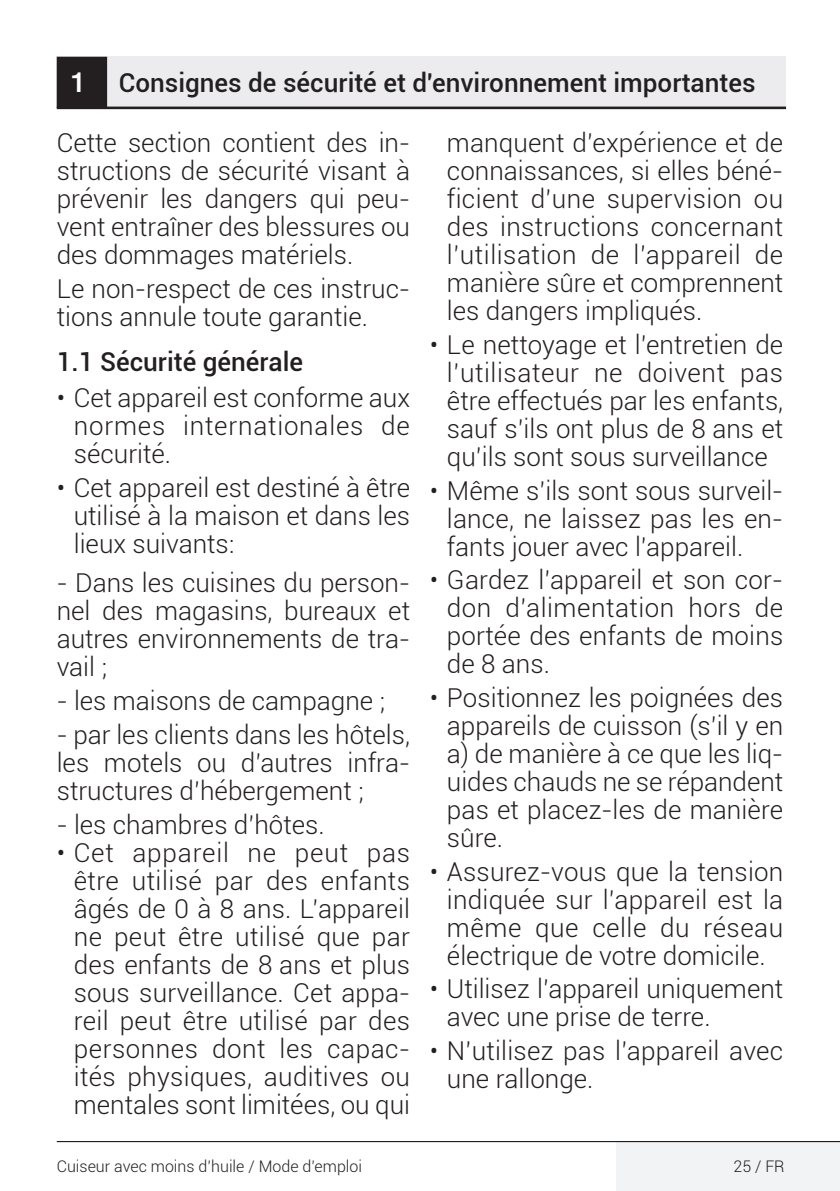
<style>
.page{position:relative;width:840px;height:1191px;background:#fff}
.page>*{position:absolute;margin:0;border:0;box-sizing:border-box;transform-origin:0 0}
.Guvenlik_Giris_Paragrafi{font:300 26px/28px "Roboto";color:#231f20;text-align:justify}
.Unite_Baslik_Guvenlik{font:500 26px "Roboto";color:#231f20}
.Alt_Baslik_Guvenlık{font:500 26px "Roboto";color:#231f20}
.t1{font:300 16px "Roboto";color:#231f20}
.s1{font-family:"Helvetica Neue LT Pro";font-size:28px;color:#fff}
</style>
<div class="page">
<div style="left:57px;top:57px;width:728px;height:51px;background:#ececee"></div>
<hr style="left:57px;top:107px;width:728px;height:2px;background:#231f20">
<div style="left:58px;top:58px;width:48px;height:49px;background:#231f20"></div>
<div style="left:57px;top:57px;width:50px;height:51px;border:2px solid #231f20"></div>
<div style="left:616px;top:1141px;width:223px;height:50px;background:#f2f3f4"></div>
<hr style="left:57px;top:1141px;width:782px;height:1px;background:#000">
<p class="Unite_Baslik_Guvenlik" style="left:71px;top:65px;width:685px"><span class="s1">1</span> Consignes de sécurité et d'environnement importantes</p>
<p class="Guvenlik_Giris_Paragrafi" style="left:57px;top:128px;width:354px">Cette section contient des in&shy;structions de sécurité visant à prévenir les dangers qui peu&shy;vent entraîner des blessures ou des dommages matériels.</p>
<p class="Guvenlik_Giris_Paragrafi" style="left:57px;top:274px;width:354px">Le non-respect de ces instruc&shy;tions annule toute garantie.</p>
<p class="Alt_Baslik_Guvenlık" style="left:57px;top:343px;width:248px">1.1 Sécurité générale</p>
<p class="Guvenlik_Giris_Paragrafi" style="left:74px;top:383px;width:337px;text-indent:-17px">• Cet appareil est conforme aux normes internationales de sécurité.</p>
<p class="Guvenlik_Giris_Paragrafi" style="left:74px;top:473px;width:337px;text-indent:-17px">• Cet appareil est destiné à être utilisé à la maison et dans les lieux suivants:</p>
<p class="Guvenlik_Giris_Paragrafi" style="left:57px;top:568px;width:354px">- Dans les cuisines du person&shy;nel des magasins, bureaux et autres environnements de tra&shy;vail ;</p>
<p class="Guvenlik_Giris_Paragrafi" style="left:57px;top:686px;width:330px">- les maisons de campagne ;</p>
<p class="Guvenlik_Giris_Paragrafi" style="left:57px;top:719px;width:354px">- par les clients dans les hôtels, les motels ou d’autres infra&shy;structures d’hébergement ;</p>
<p class="Guvenlik_Giris_Paragrafi" style="left:57px;top:809px;width:269px">- les chambres d’hôtes.</p>
<p class="Guvenlik_Giris_Paragrafi" style="left:74px;top:837px;width:337px;text-indent:-17px">• Cet appareil ne peut pas être utilisé par des enfants âgés de 0 à 8 ans. L’appareil ne peut être utilisé que par des enfants de 8 ans et plus sous surveillance. Cet appa&shy;reil peut être utilisé par des personnes dont les capac&shy;ités physiques, auditives ou mentales sont limitées, ou qui</p>
<p class="Guvenlik_Giris_Paragrafi" style="left:446px;top:128px;width:337px">manquent d’expérience et de connaissances, si elles béné&shy;ficient d’une supervision ou des instruc tions concernant l’utilisation de l’appareil de manière sûre et comprennent les dangers impli qués.</p>
<p class="Guvenlik_Giris_Paragrafi" style="left:446px;top:330px;width:338px;text-indent:-17px">• Le nettoyage et l’entretien de l’utilisateur ne doivent pas être effectués par les enfants, sauf s’ils ont plus de 8 ans et qu’ils sont sous surveillance</p>
<p class="Guvenlik_Giris_Paragrafi" style="left:446px;top:475px;width:337px;text-indent:-17px">• Même s’ils sont sous surveil&shy;lance, ne laissez pas les en&shy;fants jouer avec l’appareil.</p>
<p class="Guvenlik_Giris_Paragrafi" style="left:446px;top:565px;width:338px;text-indent:-17px">• Gardez l’appareil et son cor&shy;don d’alimentation hors de portée des enfants de moins de 8 ans.</p>
<p class="Guvenlik_Giris_Paragrafi" style="left:446px;top:683px;width:337px;text-indent:-17px">• Positionnez les poignées des appareils de cuisson (s’il y en a) de manière à ce que les liq&shy;uides chauds ne se répandent pas et placez-les de manière sûre.</p>
<p class="Guvenlik_Giris_Paragrafi" style="left:446px;top:856px;width:338px;text-indent:-17px">• Assurez-vous que la tension indiquée sur l’appareil est la même que celle du réseau électrique de votre domicile.</p>
<p class="Guvenlik_Giris_Paragrafi" style="left:446px;top:974px;width:337px;text-indent:-17px">• Utilisez l’appareil uniquement avec une prise de terre.</p>
<p class="Guvenlik_Giris_Paragrafi" style="left:446px;top:1036px;width:337px;text-indent:-17px">• N’utilisez pas l’appareil avec une rallonge.</p>
<p class="t1" style="left:57px;top:1155px;width:307px">Cuiseur avec moins d’huile / Mode d’emploi</p>
<p class="t1" style="left:733px;top:1155px;width:53px">25 / FR</p>
</div>
